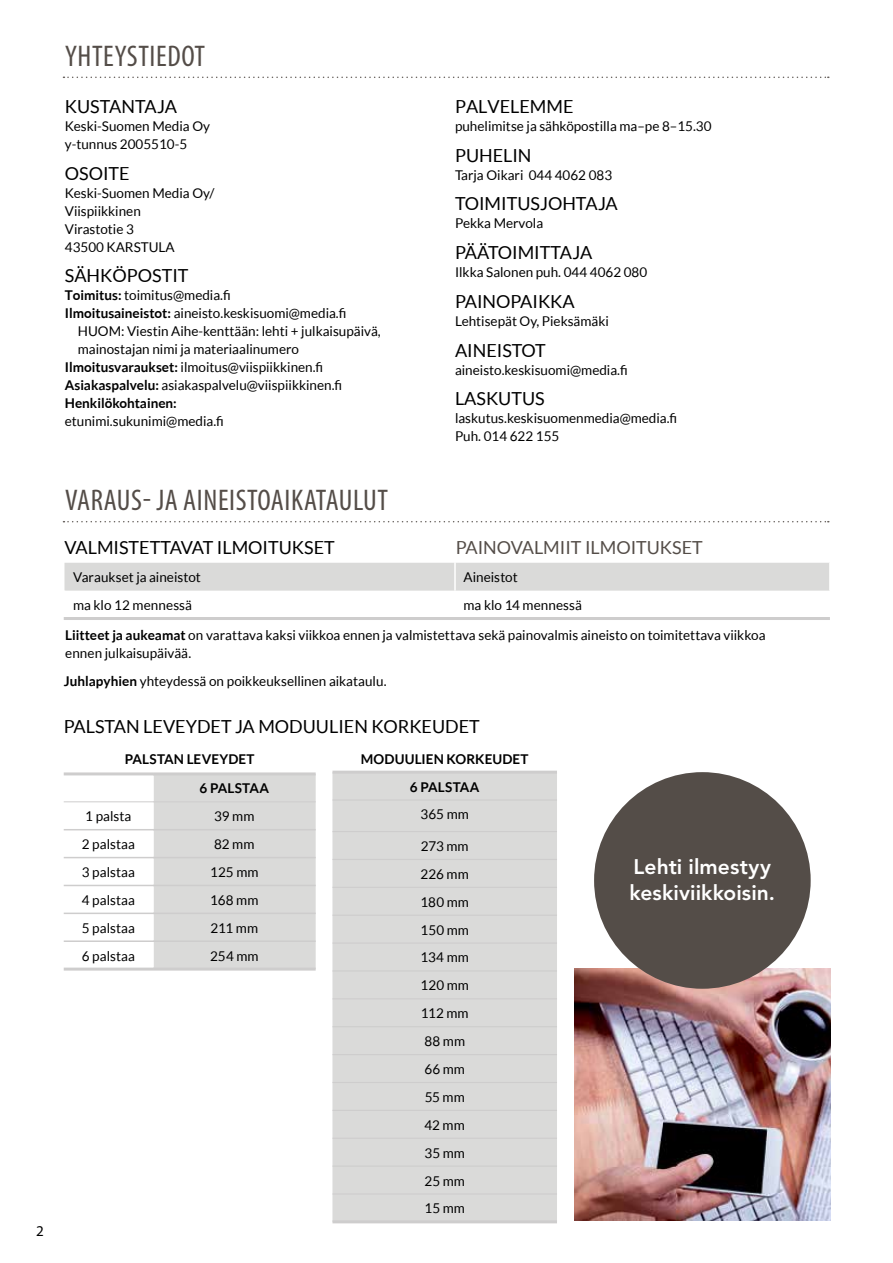
<style>
.page{position:relative;width:893px;height:1263px;background:#fff}
.page>*{position:absolute;margin:0;border:0;box-sizing:border-box;transform-origin:0 0}
.t1{font:condensed 30px "Myriad Pro";letter-spacing:.02em;color:#544d48}
.t2{font:800 21px/25.5px "Avenir LT Std";letter-spacing:.005em;color:#fff}
.t3{font:18px "Lato";color:#000}
.t4{font:18px "Lato";color:#544d48}
.t5{font:15px "Myriad Pro";color:#000}
.t6{font:13.5px/27.9px "Lato";color:#000}
.t7{font:700 13.5px/27.9px "Lato";letter-spacing:.005em;color:#000;text-align:center}
.s1{font-weight:700}
</style>
<div class="page">
<svg style="left:63px;top:77px;width:766px;height:1px"></svg>
<svg style="left:63px;top:521px;width:766px;height:1px"></svg>
<hr style="left:455px;top:617px;width:375px;height:3px;background:#cecdcd">
<div style="left:64px;top:563px;width:765px;height:28px;background:#dadad9"></div>
<hr style="left:64px;top:617px;width:391px;height:3px;background:#cecdcd">
<hr style="left:454px;top:563px;width:2px;height:28px;background:#fff">
<svg style="left:64px;top:775px;width:88px;height:112px"></svg>
<div style="left:154px;top:775px;width:162px;height:192px;background:#dadad9"></div>
<hr style="left:64px;top:829px;width:89px;height:1px;background:#cecdcd">
<hr style="left:153px;top:829px;width:163px;height:1px;background:#cecdcd">
<hr style="left:64px;top:857px;width:89px;height:1px;background:#cecdcd">
<hr style="left:153px;top:857px;width:163px;height:1px;background:#cecdcd">
<hr style="left:64px;top:885px;width:89px;height:1px;background:#cecdcd">
<hr style="left:153px;top:885px;width:163px;height:1px;background:#cecdcd">
<hr style="left:64px;top:912px;width:89px;height:2px;background:#cecdcd">
<hr style="left:153px;top:912px;width:163px;height:2px;background:#cecdcd">
<hr style="left:64px;top:940px;width:89px;height:2px;background:#cecdcd">
<hr style="left:153px;top:940px;width:163px;height:2px;background:#cecdcd">
<hr style="left:64px;top:967px;width:89px;height:3px;background:#cecdcd">
<hr style="left:153px;top:967px;width:163px;height:3px;background:#cecdcd">
<hr style="left:64px;top:772px;width:89px;height:3px;background:#cecdcd">
<hr style="left:153px;top:772px;width:163px;height:3px;background:#cecdcd">
<hr style="left:64px;top:801px;width:89px;height:1px;background:#cecdcd">
<hr style="left:153px;top:801px;width:163px;height:1px;background:#cecdcd">
<div style="left:332px;top:774px;width:225px;height:446px;background:#dadad9"></div>
<hr style="left:332px;top:771px;width:225px;height:3px;background:#cecdcd">
<hr style="left:332px;top:799px;width:225px;height:1px;background:#cecdcd">
<hr style="left:332px;top:831px;width:225px;height:1px;background:#cecdcd">
<hr style="left:332px;top:859px;width:225px;height:1px;background:#cecdcd">
<hr style="left:332px;top:887px;width:225px;height:1px;background:#cecdcd">
<hr style="left:332px;top:915px;width:225px;height:1px;background:#cecdcd">
<hr style="left:332px;top:942px;width:225px;height:2px;background:#cecdcd">
<hr style="left:332px;top:970px;width:225px;height:1px;background:#cecdcd">
<hr style="left:332px;top:998px;width:225px;height:1px;background:#cecdcd">
<hr style="left:332px;top:1026px;width:225px;height:1px;background:#cecdcd">
<hr style="left:332px;top:1054px;width:225px;height:1px;background:#cecdcd">
<hr style="left:332px;top:1082px;width:225px;height:1px;background:#cecdcd">
<hr style="left:332px;top:1110px;width:225px;height:1px;background:#cecdcd">
<hr style="left:332px;top:1138px;width:225px;height:1px;background:#cecdcd">
<hr style="left:332px;top:1165px;width:225px;height:2px;background:#cecdcd">
<hr style="left:332px;top:1193px;width:225px;height:1px;background:#cecdcd">
<hr style="left:332px;top:1220px;width:225px;height:3px;background:#cecdcd">
<img style="left:574px;top:969px;width:257px;height:252px">
<div style="left:594px;top:772px;width:217px;height:217px;background:#544d48;border-radius:50%"></div>
<p class="t5" style="left:36px;top:1222px;width:9px">2</p>
<h1 class="t1" style="left:65px;top:38px;width:142px">YHTEYSTIEDOT</h1>
<h3 class="t3" style="left:65px;top:96px;width:114px">KUSTANTAJA</h3>
<p class="t6" style="left:65px;top:117px;width:147px;line-height:18px">Keski-Suomen Media Oy y-tunnus 2005510-5</p>
<h3 class="t3" style="left:65px;top:163px;width:66px">OSOITE</h3>
<p class="t6" style="left:65px;top:184px;width:151px;line-height:18px">Keski-Suomen Media Oy/<br>Viispiikkinen<br>Virastotie 3<br>43500 KARSTULA</p>
<h3 class="t3" style="left:65px;top:266px;width:125px">SÄHKÖPOSTIT</h3>
<p class="t6" style="left:65px;top:281px;width:167px"><span class="s1">Toimitus:</span> toimitus@media.fi</p>
<p class="t6" style="left:65px;top:299px;width:283px"><span class="s1">Ilmoitusaineistot:</span> aineisto.keskisuomi@media.fi</p>
<p class="t6" style="left:78px;top:317px;width:304px">HUOM: Viestin Aihe-kenttään: lehti + julkaisupäivä,</p>
<p class="t6" style="left:78px;top:335px;width:223px">mainostajan nimi ja materiaalinumero</p>
<p class="t6" style="left:65px;top:353px;width:260px"><span class="s1">Ilmoitusvaraukset:</span> ilmoitus@viispiikkinen.fi</p>
<p class="t6" style="left:65px;top:371px;width:279px"><span class="s1">Asiakaspalvelu:</span> asiakaspalvelu@viispiikkinen.fi</p>
<p class="t7" style="left:65px;top:389px;width:113px">Henkilökohtainen:</p>
<p class="t6" style="left:65px;top:407px;width:161px">etunimi.sukunimi@media.fi</p>
<h1 class="t1" style="left:65px;top:482px;width:324px">VARAUS- JA AINEISTOAIKATAULUT</h1>
<h3 class="t3" style="left:455px;top:96px;width:120px">PALVELEMME</h3>
<p class="t6" style="left:455px;top:112px;width:258px">puhelimitse ja sähköpostilla ma–pe 8–15.30</p>
<h3 class="t3" style="left:455px;top:145px;width:78px">PUHELIN</h3>
<p class="t6" style="left:455px;top:161px;width:159px">Tarja Oikari 044 4062 083</p>
<h3 class="t3" style="left:455px;top:194px;width:164px">TOIMITUSJOHTAJA</h3>
<p class="t6" style="left:455px;top:209px;width:90px">Pekka Mervola</p>
<h3 class="t3" style="left:455px;top:243px;width:139px">PÄÄTOIMITTAJA</h3>
<p class="t6" style="left:455px;top:258px;width:194px">Ilkka Salonen puh. 044 4062 080</p>
<h3 class="t3" style="left:455px;top:291px;width:121px">PAINOPAIKKA</h3>
<p class="t6" style="left:455px;top:307px;width:155px">Lehtisepät Oy, Pieksämäki</p>
<h3 class="t3" style="left:455px;top:340px;width:92px">AINEISTOT</h3>
<p class="t6" style="left:455px;top:356px;width:174px">aineisto.keskisuomi@media.fi</p>
<h3 class="t3" style="left:455px;top:389px;width:91px">LASKUTUS</h3>
<p class="t6" style="left:455px;top:409px;width:224px;line-height:18px">laskutus.keskisuomenmedia@media.fi<br>Puh. 014 622 155</p>
<h3 class="t3" style="left:64px;top:538px;width:272px">VALMISTETTAVAT ILMOITUKSET</h3>
<h3 class="t4" style="left:456px;top:538px;width:249px">PAINOVALMIIT ILMOITUKSET</h3>
<p class="t6" style="left:73px;top:563px;width:129px">Varaukset ja aineistot</p>
<p class="t6" style="left:463px;top:563px;width:56px">Aineistot</p>
<p class="t6" style="left:73px;top:591px;width:121px">ma klo 12 mennessä</p>
<p class="t6" style="left:463px;top:591px;width:120px">ma klo 14 mennessä</p>
<p class="t6" style="left:65px;top:626px;width:702px;line-height:18px"><span class="s1">Liitteet ja aukeamat</span> on varattava kaksi viikkoa ennen ja valmistettava sekä painovalmis aineisto on toimitettava viikkoa ennen julkaisupäivää.</p>
<p class="t6" style="left:64px;top:667px;width:324px"><span class="s1">Juhlapyhien</span> yhteydessä on poikkeuksellinen aikataulu.</p>
<h3 class="t3" style="left:64px;top:717px;width:418px">PALSTAN LEVEYDET JA MODUULIEN KORKEUDET</h3>
<p class="t7" style="left:125px;top:744px;width:131px">PALSTAN LEVEYDET</p>
<p class="t7" style="left:200px;top:774px;width:71px">6 PALSTAA</p>
<p class="t6" style="left:85px;top:802px;width:48px">1 palsta</p>
<p class="t6" style="left:214px;top:802px;width:42px">39 mm</p>
<p class="t6" style="left:82px;top:830px;width:54px">2 palstaa</p>
<p class="t6" style="left:214px;top:830px;width:42px">82 mm</p>
<p class="t6" style="left:82px;top:858px;width:54px">3 palstaa</p>
<p class="t6" style="left:210px;top:858px;width:50px">125 mm</p>
<p class="t6" style="left:82px;top:886px;width:54px">4 palstaa</p>
<p class="t6" style="left:210px;top:886px;width:50px">168 mm</p>
<p class="t6" style="left:82px;top:914px;width:54px">5 palstaa</p>
<p class="t6" style="left:211px;top:914px;width:49px">211 mm</p>
<p class="t6" style="left:82px;top:942px;width:54px">6 palstaa</p>
<p class="t6" style="left:210px;top:942px;width:50px">254 mm</p>
<p class="t7" style="left:361px;top:744px;width:169px">MODUULIEN KORKEUDET<br>6 PALSTAA</p>
<p class="t6" style="left:421px;top:800px;width:50px">365 mm</p>
<p class="t6" style="left:420px;top:832px;width:50px;text-align:center">273 mm<br>226 mm<br>180 mm<br>150 mm<br>134 mm<br>120 mm<br>112 mm<br>88 mm<br>66 mm<br>55 mm<br>42 mm<br>35 mm<br>25 mm<br>15 mm</p>
<h2 class="t2" style="left:630px;top:854px;width:147px">Lehti ilmestyy keskiviikkoisin.</h2>
</div>
